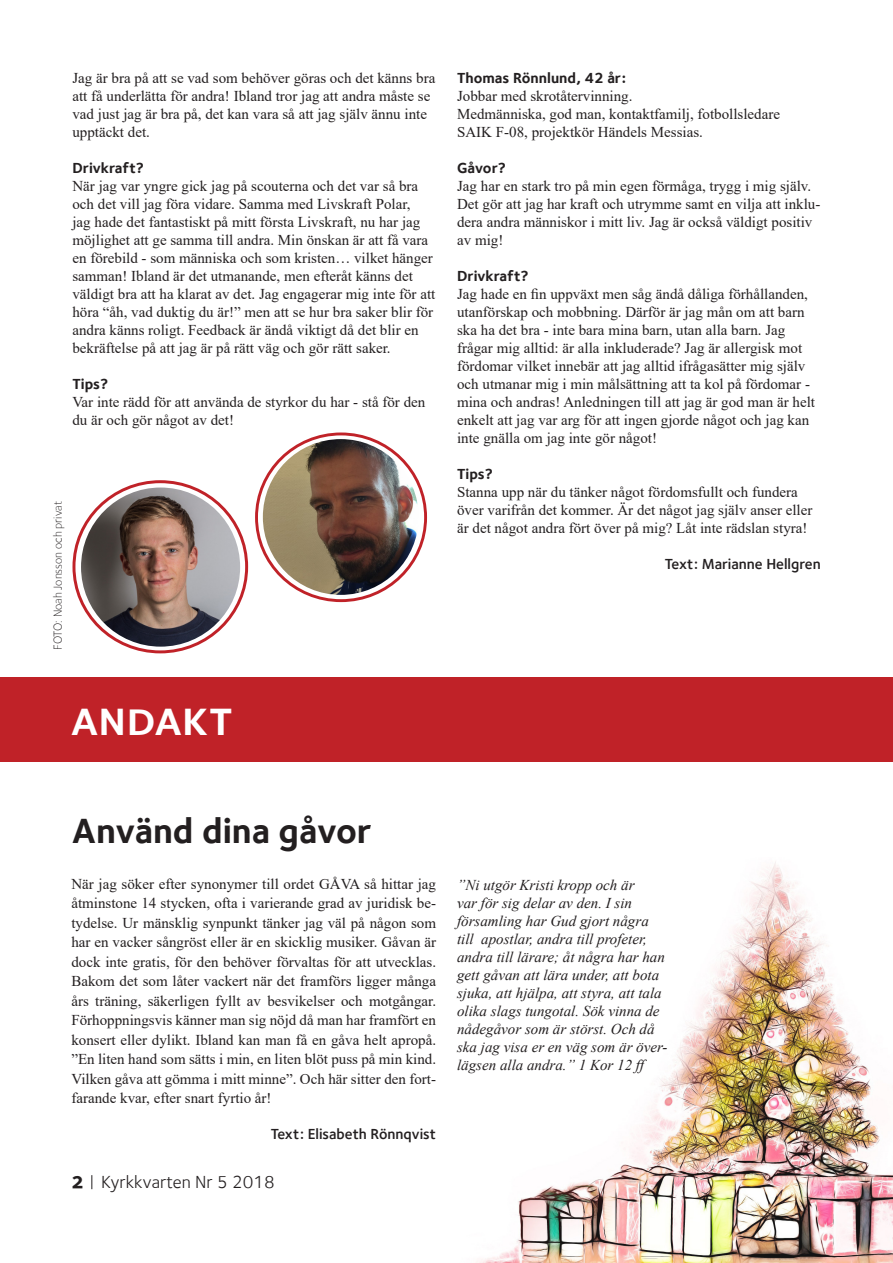
<style>
.page{position:relative;width:893px;height:1263px;background:#fff}
.page>*{position:absolute;margin:0;border:0;box-sizing:border-box;transform-origin:0 0}
.t1{font:49.5px "Foundry Sterling Demi Expert";color:#fff}
.t2{font:700 36px "Foundry Sterling";color:#231f20}
.t3{font:22.65px "Foundry Sterling Bold Expert";color:#231f20}
.t4{font:18px "Foundry Sterling";color:#231f20}
.t5{font:15px/18px "Times New Roman";color:#231f20}
.t6{font:italic 15px/18px "Times New Roman";color:#231f20}
.t7{font:700 15px "Foundry Sterling";color:#231f20}
.t8{font:600 15px "Foundry Sterling";color:#231f20}
.t9{font:300 12px "Foundry Sterling";color:#231f20}
</style>
<div class="page">
<img style="left:476px;top:862px;width:417px;height:401px">
<svg style="left:91px;top:1175px;width:1px;height:14px"></svg>
<div style="left:0;top:677px;width:893px;height:85px;background:#c02228"></div>
<img style="left:263px;top:439px;width:156px;height:156px;border-radius:78px">
<img style="left:81px;top:487px;width:159px;height:160px;border-radius:80px">
<p class="t5" style="left:72px;top:68px;width:364px">Jag är bra på att se vad som behöver göras och det känns bra att få underlätta för andra! Ibland tror jag att andra måste se vad just jag är bra på, det kan vara så att jag själv ännu inte upptäckt det.</p>
<p class="t7" style="left:72px;top:159px;width:73px">Drivkraft?</p>
<p class="t5" style="left:72px;top:176px;width:364px">När jag var yngre gick jag på scouterna och det var så bra och det vill jag föra vidare. Samma med Livskraft Polar,<br>jag hade det fantastiskt på mitt första Livskraft, nu har jag möjlighet att ge samma till andra. Min önskan är att få vara en förebild - som människa och som kristen… vilket hänger samman! Ibland är det utmanande, men efteråt känns det väldigt bra att ha klarat av det. Jag engagerar mig inte för att höra “åh, vad duktig du är!” men att se hur bra saker blir för andra känns roligt. Feedback är ändå viktigt då det blir en bekräftelse på att jag är på rätt väg och gör rätt saker.</p>
<p class="t7" style="left:72px;top:375px;width:37px">Tips?</p>
<p class="t5" style="left:72px;top:392px;width:354px">Var inte rädd för att använda de styrkor du har - stå för den du är och gör något av det!</p>
<p class="t9" style="left:51px;top:650px;width:150px;rotate:-90deg">FOTO: Noah Jonsson och privat</p>
<p class="t7" style="left:457px;top:69px;width:171px">Thomas Rönnlund, 42 år:</p>
<p class="t5" style="left:457px;top:87px;width:177px">Jobbar med skrotåtervinning.</p>
<p class="t5" style="left:457px;top:105px;width:324px">Medmänniska, god man, kontaktfamilj, fotbollsledare</p>
<p class="t5" style="left:457px;top:123px;width:247px">SAIK F-08, projektkör Händels Messias.</p>
<p class="t7" style="left:457px;top:159px;width:50px">Gåvor?</p>
<p class="t5" style="left:457px;top:177px;width:365px">Jag har en stark tro på min egen förmåga, trygg i mig själv.<br>Det gör att jag har kraft och utrymme samt en vilja att inklu&shy;dera andra människor i mitt liv. Jag är också väldigt positiv av mig!</p>
<p class="t7" style="left:457px;top:267px;width:73px">Drivkraft?</p>
<p class="t5" style="left:457px;top:285px;width:359px">Jag hade en fin uppväxt men såg ändå dåliga förhållanden, utanförskap och mobbning. Därför är jag mån om att barn ska ha det bra - inte bara mina barn, utan alla barn. Jag frågar mig alltid: är alla inkluderade? Jag är allergisk mot fördomar vilket innebär att jag alltid ifrågasätter mig själv och utmanar mig i min målsättning att ta kol på fördomar - mina och andras! Anledningen till att jag är god man är helt enkelt att jag var arg för att ingen gjorde något och jag kan inte gnälla om jag inte gör något!</p>
<p class="t7" style="left:457px;top:465px;width:37px">Tips?</p>
<p class="t5" style="left:457px;top:483px;width:357px">Stanna upp när du tänker något fördomsfullt och fundera över varifrån det kommer. Är det något jag själv anser eller är det något andra fört över på mig? Låt inte rädslan styra!</p>
<p class="t8" style="left:665px;top:555px;width:157px">Text: Marianne Hellgren</p>
<p class="t1" style="left:71px;top:688px;width:163px">andakt</p>
<p class="t2" style="left:72px;top:810px;width:301px">Använd dina gåvor</p>
<p class="t5" style="left:71px;top:873px;width:366px;line-height:19.5px;text-align:justify">När jag söker efter synonymer till ordet GÅVA så hittar jag åtminstone 14 stycken, ofta i varierande grad av juridisk be&shy;tydelse. Ur mänsklig synpunkt tänker jag väl på någon som har en vacker sångröst eller är en skicklig musiker. Gåvan är dock inte gratis, för den behöver förvaltas för att utvecklas.<br>Bakom det som låter vackert när det framförs ligger många års träning, säkerligen fyllt av besvikelser och motgångar.<br>Förhoppningsvis känner man sig nöjd då man har framfört en konsert eller dylikt. Ibland kan man få en gåva helt apropå. ”En liten hand som sätts i min, en liten blöt puss på min kind.<br>Vilken gåva att gömma i mitt minne”. Och här sitter den fort&shy;farande kvar, efter snart fyrtio år!</p>
<p class="t8" style="left:271px;top:1125px;width:167px">Text: Elisabeth Rönnqvist</p>
<p class="t3" style="left:72px;top:1167px;width:13px">2</p>
<p class="t4" style="left:101px;top:1172px;width:175px">Kyrkkvarten Nr 5 2018</p>
<p class="t6" style="left:457px;top:876px;width:212px">”Ni utgör Kristi kropp och är<br>var för sig delar av den. I sin församling har Gud gjort några till apostlar, andra till profeter, andra till lärare; åt några har han gett gåvan att lära under, att bota sjuka, att hjälpa, att styra, att tala olika slags tungotal. Sök vinna de nådegåvor som är störst. Och då ska jag visa er en väg som är över&shy;lägsen alla andra.” 1 Kor 12 ff</p>
</div>
